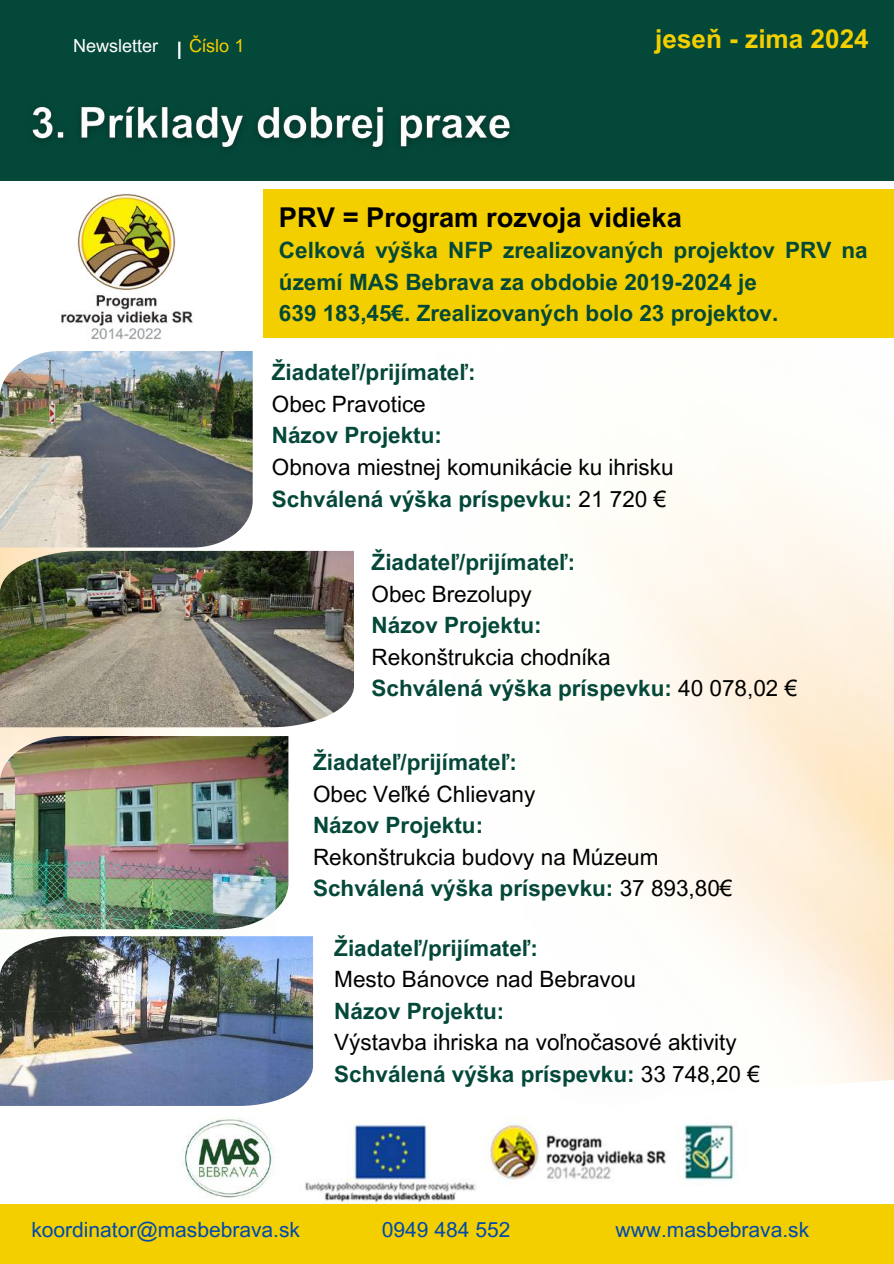
<style>
.page{position:relative;width:894px;height:1264px;background:#fff}
.page>*{position:absolute;margin:0;border:0;box-sizing:border-box;transform-origin:0 0}
.t1{font:700 27.3px "Arial MT Pro";color:#000}
.t2{font:700 26.1px "Arial MT Pro";color:#f4cf00}
.t3{font:22.5px/31.5px "Arial MT Pro";color:#000}
.t4{font:700 22.5px/31.5px "Arial MT Pro";color:#044839}
.t5{font:21px "Arial MT Pro";color:#004aad}
.t6{font:18px "Arial MT Pro";color:#fff}
.t7{font:18px "Arial MT Pro";color:#f4cf00}
.s1{font-weight:700;color:#044839}
</style>
<div class="page">
<img style="left:0;top:547px;width:278px;height:383px">
<div style="left:263px;top:189px;width:630px;height:149px;background:#f4cf00"></div>
<img style="left:0;top:736px;width:288px;height:193px">
<img style="left:0;top:551px;width:354px;height:176px">
<img style="left:0;top:936px;width:313px;height:169px">
<div style="left:0;top:0;width:893px;height:181px;background:#044839"></div>
<svg style="left:178px;top:42px;width:2px;height:17px"></svg>
<img style="left:182px;top:1118px;width:91px;height:80px">
<img style="left:305px;top:1117px;width:431px;height:86px">
<div style="left:0;top:1204px;width:893px;height:59px;background:#f4cf00"></div>
<img style="left:0;top:351px;width:253px;height:196px">
<img style="left:61px;top:193px;width:133px;height:147px">
<img style="left:32px;top:106px;width:478px;height:42px">
<p class="t6" style="left:73px;top:39px;width:87px">Newsletter</p>
<p class="t7" style="left:189px;top:39px;width:57px">Číslo 1</p>
<p class="t2" style="left:655px;top:29px;width:215px">jeseň - zima 2024</p>
<p class="t1" style="left:279px;top:207px;width:404px">PRV = Program rozvoja vidieka</p>
<p class="t4" style="left:279px;top:237px;width:590px">Celková výška NFP zrealizovaných projektov PRV na území MAS Bebrava za obdobie 2019-2024 je<br>639 183,45€. Zrealizovaných bolo 23 projektov.</p>
<p class="t4" style="left:272px;top:359px;width:205px">Žiadateľ/prijímateľ:</p>
<p class="t3" style="left:272px;top:391px;width:155px">Obec Pravotice</p>
<p class="t4" style="left:272px;top:422px;width:172px">Názov Projektu:</p>
<p class="t3" style="left:272px;top:454px;width:403px">Obnova miestnej komunikácie ku ihrisku<br><span class="s1">Schválená výška príspevku:</span> 21 720 €</p>
<p class="t4" style="left:371px;top:549px;width:205px">Žiadateľ/prijímateľ:</p>
<p class="t3" style="left:371px;top:580px;width:162px">Obec Brezolupy</p>
<p class="t4" style="left:371px;top:612px;width:172px">Názov Projektu:</p>
<p class="t3" style="left:371px;top:643px;width:427px">Rekonštrukcia chodníka<br><span class="s1">Schválená výška príspevku:</span> 40 078,02 €</p>
<p class="t4" style="left:313px;top:749px;width:205px">Žiadateľ/prijímateľ:</p>
<p class="t3" style="left:313px;top:780px;width:224px">Obec Veľké Chlievany</p>
<p class="t4" style="left:313px;top:812px;width:172px">Názov Projektu:</p>
<p class="t3" style="left:313px;top:843px;width:421px">Rekonštrukcia budovy na Múzeum<br><span class="s1">Schválená výška príspevku:</span> 37 893,80€</p>
<p class="t4" style="left:334px;top:935px;width:205px">Žiadateľ/prijímateľ:</p>
<p class="t3" style="left:334px;top:966px;width:303px">Mesto Bánovce nad Bebravou</p>
<p class="t4" style="left:334px;top:998px;width:172px">Názov Projektu:</p>
<p class="t3" style="left:334px;top:1029px;width:427px">Výstavba ihriska na voľnočasové aktivity<br><span class="s1">Schválená výška príspevku:</span> 33 748,20 €</p>
<p class="t5" style="left:31px;top:1222px;width:270px">koordinator@masbebrava.sk</p>
<p class="t5" style="left:382px;top:1222px;width:130px">0949 484 552</p>
<p class="t5" style="left:615px;top:1222px;width:195px">www.masbebrava.sk</p>
</div>
